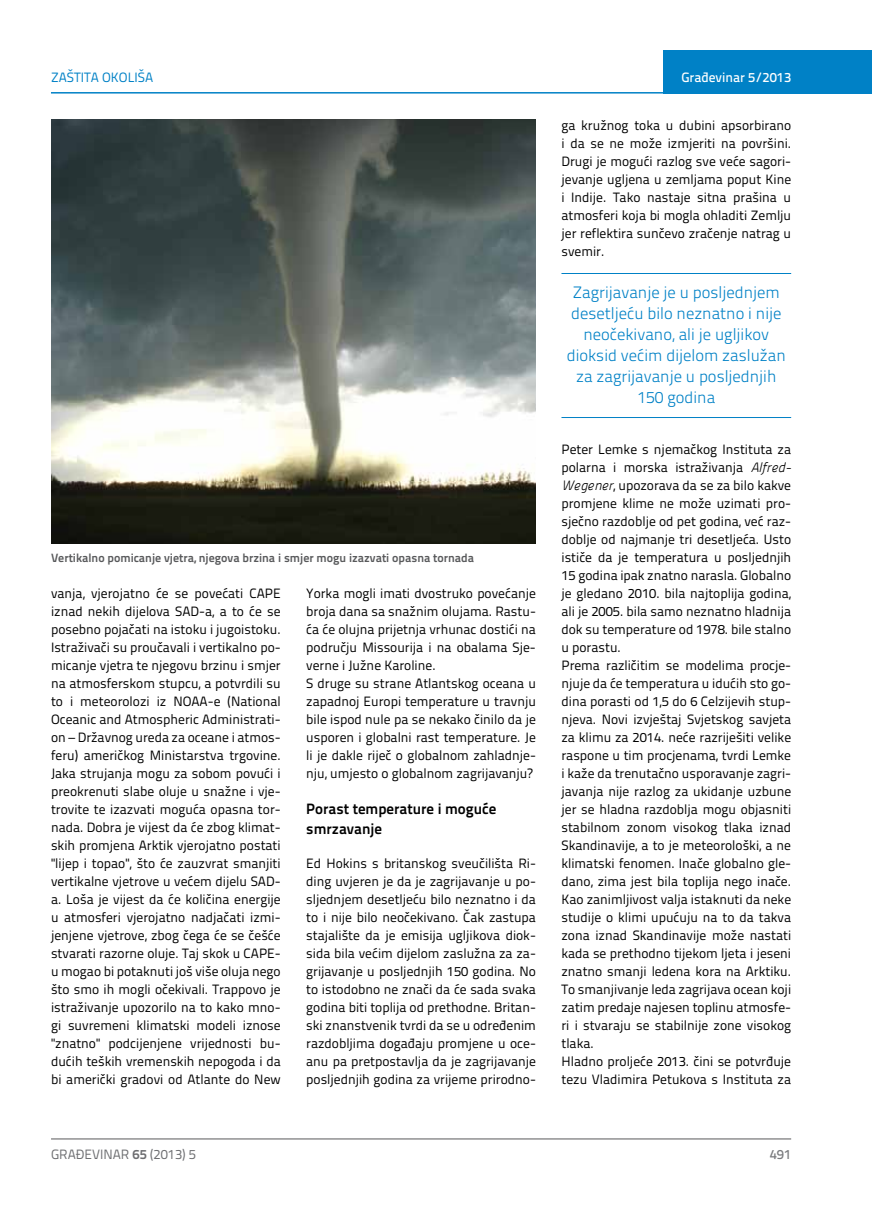
<style>
.page{position:relative;width:872px;height:1212px;background:#fff}
.page>*{position:absolute;margin:0;border:0;box-sizing:border-box;transform-origin:0 0}
.t1{font:300 16.5px/21px "Titillium Text 22 L";color:#0081c6;text-align:center}
.t2{font:700 15px/19.5px "Titillium Text 22 L";color:#000}
.t3{font:13.5px/18px "Titillium Text 22 L";color:#000;text-align:justify}
.t4{font:13.5px "Titillium Text 22 L";color:#6d6e71}
.t5{font:500 13.5px "Titillium Text 22 L";color:#fff}
.t6{font:13.5px "Titillium Text 22 L";color:#0081c6}
.t7{font:500 13.5px "Titillium Text 22 L";color:#797a7d}
.t8{font:700 12px "Titillium Text 22 L";color:#58595b}
.s1{font-family:"Panefresco 250 wt";font-style:italic}
.s2{font-weight:700}
</style>
<div class="page">
<hr style="left:51px;top:1139px;width:740px;height:1px;background:#58595b">
<div style="left:663px;top:50px;width:209px;height:44px;background:#0081c6"></div>
<hr style="left:51px;top:92px;width:821px;height:2px;background:#0081c6">
<hr style="left:561px;top:273px;width:230px;height:1px;background:#0081c6">
<hr style="left:561px;top:417px;width:230px;height:1px;background:#0081c6">
<img style="left:51px;top:120px;width:485px;height:424px">
<p class="t6" style="left:51px;top:68px;width:104px">ZAŠTITA OKOLIŠA</p>
<p class="t5" style="left:681px;top:67px;width:111px">Građevinar 5/2013</p>
<p class="t8" style="left:51px;top:548px;width:424px">Vertikalno pomicanje vjetra, njegova brzina i smjer mogu izazvati opasna tornada</p>
<p class="t3" style="left:51px;top:583px;width:231px">vanja, vjerojatno će se povećati CAPE iznad nekih dijelova SAD-a, a to će se posebno pojačati na istoku i jugoistoku.<br>Istraživači su proučavali i vertikalno po&shy;micanje vjetra te njegovu brzinu i smjer na atmosferskom stupcu, a potvrdili su to i meteorolozi iz NOAA-e (National Oceanic and Atmospheric Administrati&shy;on – Državnog ureda za oceane i atmos&shy;feru) američkog Ministarstva trgovine.<br>Jaka strujanja mogu za sobom povući i preokrenuti slabe oluje u snažne i vje&shy;trovite te izazvati moguća opasna tor&shy;nada. Dobra je vijest da će zbog klimat&shy;skih promjena Arktik vjerojatno postati "lijep i topao", što će zauzvrat smanjiti vertikalne vjetrove u većem dijelu SAD&shy;a. Loša je vijest da će količina energije u atmosferi vjerojatno nadjačati izmi&shy;jenjene vjetrove, zbog čega će se češće stvarati razorne oluje. Taj skok u CAPE&shy;u mogao bi potaknuti još više oluja nego što smo ih mogli očekivali. Trappovo je istraživanje upozorilo na to kako mno&shy;gi suvremeni klimatski modeli iznose "znatno" podcijenjene vrijednosti bu&shy;dućih teških vremenskih nepogoda i da bi američki gradovi od Atlante do New</p>
<p class="t3" style="left:306px;top:583px;width:231px;text-align:left">Yorka mogli imati dvostruko povećanje broja dana sa snažnim olujama. Rastu&shy;ća će olujna prijetnja vrhunac dostići na području Missourija i na obalama Sje&shy;verne i Južne Karoline.<br>S druge su strane Atlantskog oceana u zapadnoj Europi temperature u travnju bile ispod nule pa se nekako činilo da je usporen i globalni rast temperature. Je li je dakle riječ o globalnom zahladnje&shy;nju, umjesto o globalnom zagrijavanju?</p>
<p class="t2" style="left:306px;top:798px;width:192px">Porast temperature i moguće smrzavanje</p>
<p class="t3" style="left:306px;top:854px;width:231px">Ed Hokins s britanskog sveučilišta Ri&shy;ding uvjeren je da je zagrijavanje u po&shy;sljednjem desetljeću bilo neznatno i da to i nije bilo neočekivano. Čak zastupa stajalište da je emisija ugljikova diok&shy;sida bila većim dijelom zaslužna za za&shy;grijavanje u posljednjih 150 godina. No to istodobno ne znači da će sada svaka godina biti toplija od prethodne. Britan&shy;ski znanstvenik tvrdi da se u određenim razdobljima događaju promjene u oce&shy;anu pa pretpostavlja da je zagrijavanje posljednjih godina za vrijeme prirodno-</p>
<p class="t3" style="left:561px;top:115px;width:231px">ga kružnog toka u dubini apsorbirano i da se ne može izmjeriti na površini.<br>Drugi je mogući razlog sve veće sagori&shy;jevanje ugljena u zemljama poput Kine i Indije. Tako nastaje sitna prašina u atmosferi koja bi mogla ohladiti Zemlju jer reflektira sunčevo zračenje natrag u svemir.</p>
<p class="t1" style="left:567px;top:281px;width:220px">Zagrijavanje je u posljednjem desetljeću bilo neznatno i nije neočekivano, ali je ugljikov dioksid većim dijelom zaslužan za zagrijavanje u posljednjih<br>150 godina</p>
<p class="t3" style="left:561px;top:439px;width:231px;text-align:left">Peter Lemke s njemačkog Instituta za polarna i morska istraživanja <span class="s1">Alfred-Wegener</span>, upozorava da se za bilo kakve promjene klime ne može uzimati pro&shy;sječno razdoblje od pet godina, već raz&shy;doblje od najmanje tri desetljeća. Usto ističe da je temperatura u posljednjih 15 godina ipak znatno narasla. Globalno je gledano 2010. bila najtoplija godina, ali je 2005. bila samo neznatno hladnija dok su temperature od 1978. bile stalno u porastu.<br>Prema različitim se modelima procje&shy;njuje da će temperatura u idućih sto go&shy;dina porasti od 1,5 do 6 Celzijevih stup&shy;njeva. Novi izvještaj Svjetskog savjeta za klimu za 2014. neće razriješiti velike raspone u tim procjenama, tvrdi Lemke i kaže da trenutačno usporavanje zagri&shy;javanja nije razlog za ukidanje uzbune jer se hladna razdoblja mogu objasniti stabilnom zonom visokog tlaka iznad Skandinavije, a to je meteorološki, a ne klimatski fenomen. Inače globalno gle&shy;dano, zima jest bila toplija nego inače.<br>Kao zanimljivost valja istaknuti da neke studije o klimi upućuju na to da takva zona iznad Skandinavije može nastati kada se prethodno tijekom ljeta i jeseni znatno smanji ledena kora na Arktiku.<br>To smanjivanje leda zagrijava ocean koji zatim predaje najesen toplinu atmosfe&shy;ri i stvaraju se stabilnije zone visokog tlaka.<br>Hladno proljeće 2013. čini se potvrđuje tezu Vladimira Petukova s Instituta za</p>
<p class="t4" style="left:51px;top:1144px;width:146px">GRAĐEVINAR <span class="s2">65</span> (2013) 5</p>
<p class="t7" style="left:769px;top:1144px;width:23px">491</p>
</div>
